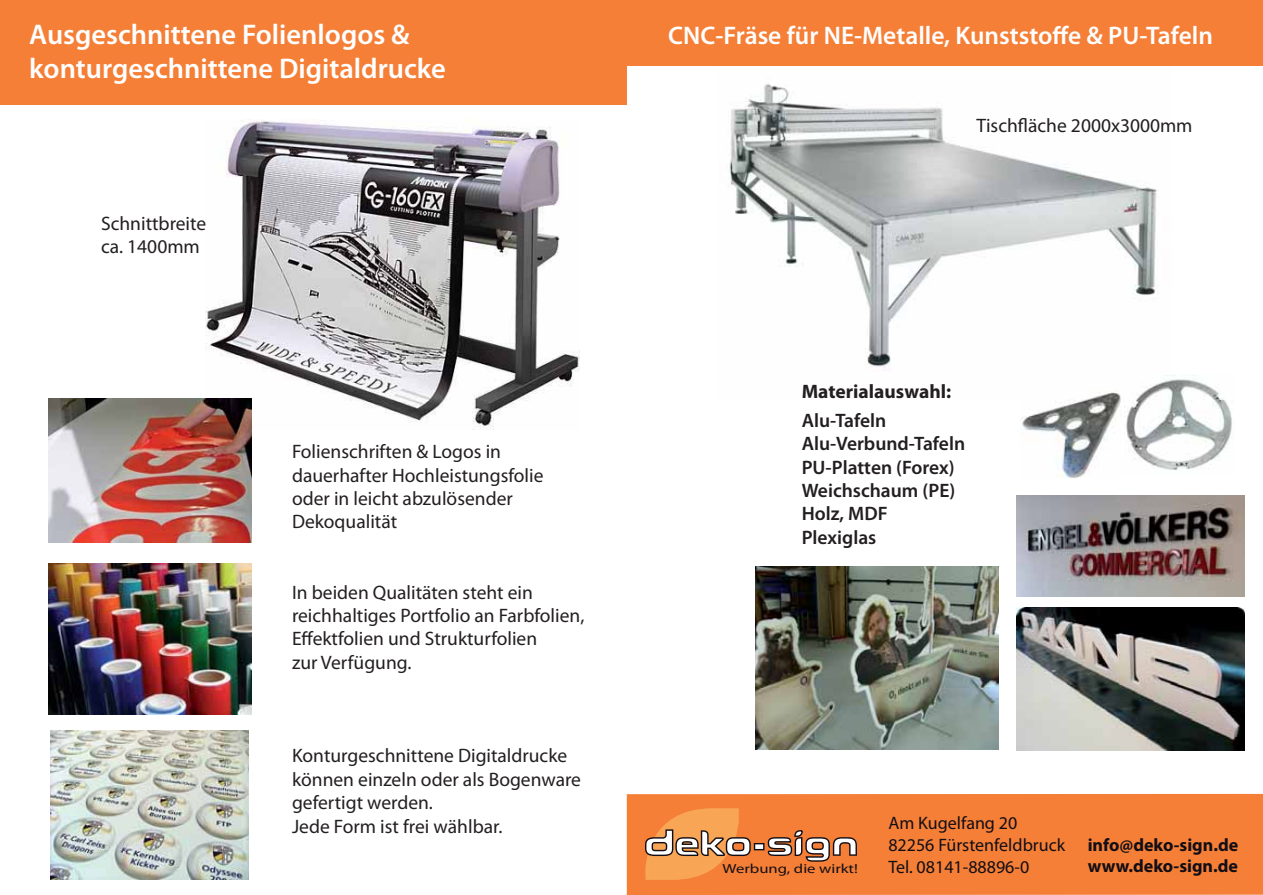
<style>
.page{position:relative;width:1263px;height:895px;background:#fff}
.page>*{position:absolute;margin:0;border:0;box-sizing:border-box;transform-origin:0 0}
.t1{font:600 28.5px/34.2px "Myriad Pro";color:#fff}
.t2{font:600 25.5px "Myriad Pro";color:#fff}
.t3{font:19.5px/23.4px "Myriad Pro";color:#231f20}
.t4{font:600 19.5px/23.4px "Myriad Pro";color:#231f20}
.t5{font:700 19.5px/28.5px "Myriad Pro";color:#231f20}
.t6{font:18px/21.6px "Myriad Pro";color:#130e15}
.t7{font:700 18px/21.6px "Myriad Pro";color:#130e15}
.t8{font:13.2px "Myriad Pro";color:#130e15;scale:1.26 1}
.s1{font-weight:600}
</style>
<div class="page">
<div style="left:0;top:0;width:627px;height:104px;background:#f57f36"></div>
<div style="left:627px;top:794px;width:636px;height:101px;background:#f57f36"></div>
<svg style="left:645px;top:808px;width:212px;height:71px"></svg>
<img style="left:205px;top:120px;width:374px;height:310px">
<img style="left:49px;top:398px;width:202px;height:145px">
<img style="left:49px;top:563px;width:202px;height:152px">
<img style="left:50px;top:731px;width:199px;height:148px">
<img style="left:729px;top:83px;width:430px;height:288px">
<img style="left:1016px;top:608px;width:229px;height:142px">
<img style="left:1016px;top:495px;width:229px;height:102px">
<img style="left:756px;top:567px;width:243px;height:182px">
<img style="left:1022px;top:390px;width:99px;height:88px">
<img style="left:1124px;top:375px;width:108px;height:95px">
<div style="left:624px;top:0;width:639px;height:66px;background:#f57f36"></div>
<p class="t1" style="left:29px;top:20px;width:418px">Ausgeschnittene Folienlogos &amp; konturgeschnittene Digitaldrucke</p>
<p class="t3" style="left:101px;top:214px;width:107px">Schnittbreite ca. 1400mm</p>
<p class="t3" style="left:292px;top:442px;width:253px">Folienschriften &amp; Logos in dauerhafter Hochleistungsfolie oder in leicht abzulösender<br>Dekoqualität</p>
<p class="t3" style="left:292px;top:582px;width:294px">In beiden Qualitäten steht ein reichhaltiges Portfolio an Farbfolien,<br>Effektfolien und Strukturfolien<br>zur Verfügung.</p>
<p class="t3" style="left:292px;top:746px;width:290px">Konturgeschnittene Digitaldrucke können einzeln oder als Bogenware gefertigt werden.<br>Jede Form ist frei wählbar.</p>
<p class="t2" style="left:668px;top:25px;width:546px">CNC-Fräse für NE-Metalle, Kunststoffe &amp; PU-Tafeln</p>
<p class="t3" style="left:976px;top:116px;width:217px">Tischfläche 2000x3000mm</p>
<p class="t5" style="left:802px;top:379px;width:151px">Materialauswahl:<br><span class="s1">Alu-Tafeln</span></p>
<p class="t4" style="left:802px;top:434px;width:165px">Alu-Verbund-Tafeln<br>PU-Platten (Forex)<br>Weichschaum (PE)<br>Holz, MDF<br>Plexiglas</p>
<p class="t8" style="left:723px;top:864px;width:109px">Werbung, die wirkt!</p>
<p class="t6" style="left:888px;top:814px;width:178px">Am Kugelfang 20<br>82256 Fürstenfeldbruck<br>Tel. 08141-88896-0</p>
<p class="t7" style="left:1088px;top:835px;width:152px">info@deko-sign.de www.deko-sign.de</p>
</div>
